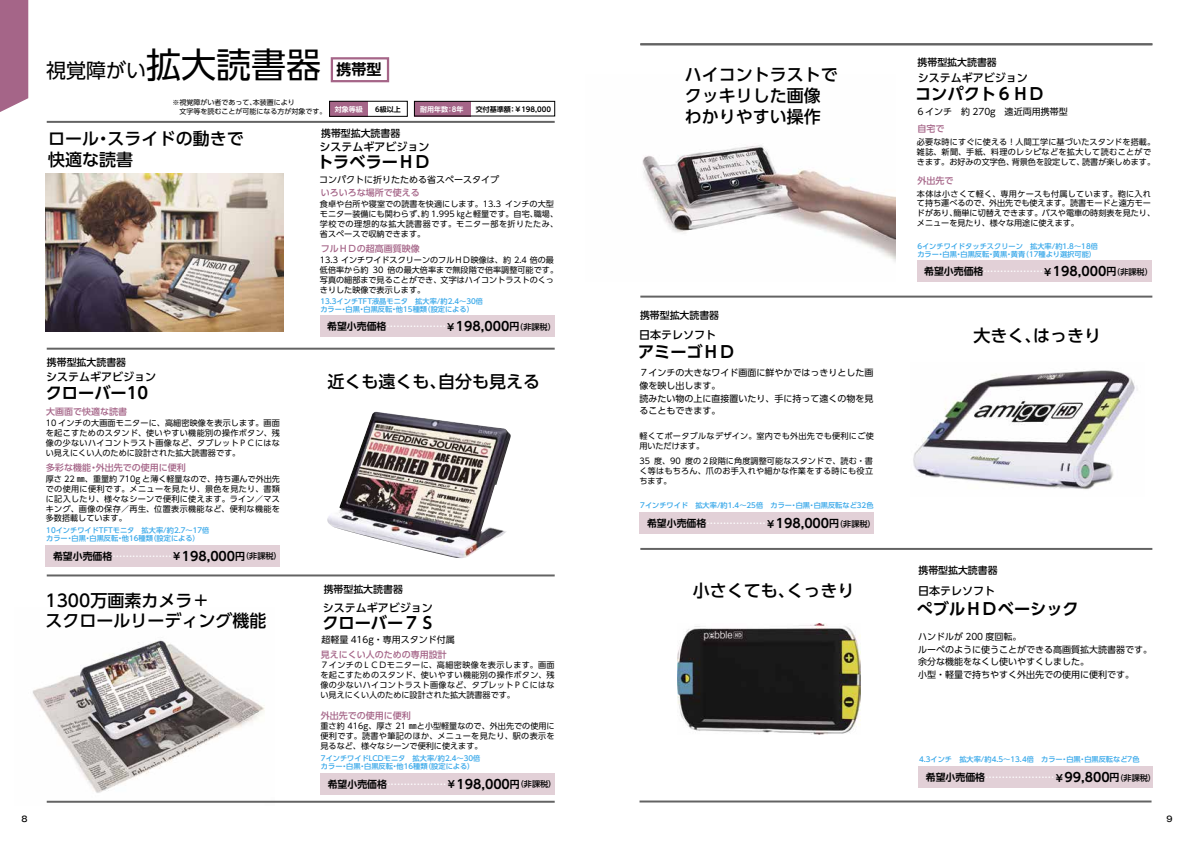
<style>
.page{position:relative;width:1191px;height:842px;background:#fff}
.page>*{position:absolute;margin:0;border:0;box-sizing:border-box;transform-origin:0 0}
.t1{font:20px "UD Shin Go Pro";color:#000}
.t2{font:500 17px/21px "UD Shin Go Pro";color:#000}
.t3{font:700 16.2px "UD Shin Go Pro De";color:#000}
.t4{font:700 15px "UD Shin Go Pro De";color:#000}
.t5{font:500 11px "UD Shin Go Pro";color:#000}
.t6{font:700 9.9px "UD Shin Go Pro De";color:#000}
.t7{font:500 9.9px "UD Shin Go Pro";color:#000}
.t8{font:9px/12.6px "UD Shin Go Pro";color:#000}
.t9{font:500 9px "UD Shin Go Pro";color:#a56588}
.t10{font:8.1px/9.9px "UD Shin Go Pro";letter-spacing:.005em;color:#000;text-align:justify}
.t11{font:8.1px/9.9px "UD Shin Go Pro";letter-spacing:.04em;color:#000}
.t12{font:500 8px "Gothic MB101 Pro";color:#000}
.t13{font:500 7.2px/8px "UD Shin Go Pro";color:#36a7e9}
.t14{font:7px/9px "UD Shin Go Pro";color:#000}
.t15{font:700 7px "UD Shin Go Pro De";color:#000}
.t16{font:700 7px "UD Shin Go Pro De";color:#fff}
.s1{font-size:35px}
.s2{font-family:"UD Shin Go Pro";font-weight:500;color:#fff}
.s3{font-size:12.6px}
.s4{font-family:"UD Shin Go Pro";font-weight:500;font-size:8.1px}
</style>
<div class="page">
<img style="left:642px;top:145px;width:254px;height:117px">
<div style="left:0;top:0;width:28px;height:112px;background:#a56588"></div>
<hr style="left:640px;top:43px;width:512px;height:2px;background:#636363">
<hr style="left:640px;top:296px;width:512px;height:2px;background:#636363">
<hr style="left:640px;top:548px;width:512px;height:2px;background:#636363">
<hr style="left:639px;top:800px;width:512px;height:2px;background:#636363">
<img style="left:46px;top:173px;width:237px;height:159px">
<img style="left:327px;top:412px;width:184px;height:146px">
<img style="left:32px;top:640px;width:243px;height:163px">
<img style="left:913px;top:370px;width:222px;height:120px">
<img style="left:677px;top:623px;width:183px;height:111px">
<div style="left:414px;top:101px;width:57px;height:15px;background:#a56588"></div>
<hr style="left:47px;top:121px;width:508px;height:2px;background:#636363">
<hr style="left:47px;top:348px;width:508px;height:2px;background:#636363">
<hr style="left:47px;top:574px;width:508px;height:2px;background:#636363">
<hr style="left:47px;top:801px;width:508px;height:2px;background:#636363">
<div style="left:414px;top:101px;width:141px;height:15px;border:1px solid #000"></div>
<div style="left:329px;top:101px;width:39px;height:15px;background:#a56588"></div>
<div style="left:329px;top:101px;width:78px;height:16px;border:1px solid #000"></div>
<div style="left:331px;top:57px;width:58px;height:25px;border:2px solid #a56588"></div>
<div style="left:320px;top:316px;width:234px;height:21px;background:#e2d0d7"></div>
<div style="left:917px;top:261px;width:234px;height:21px;background:#e2d0d7"></div>
<div style="left:639px;top:513px;width:235px;height:21px;background:#e2d0d7"></div>
<div style="left:46px;top:545px;width:234px;height:21px;background:#e2d0d7"></div>
<div style="left:321px;top:773px;width:233px;height:21px;background:#e2d0d7"></div>
<div style="left:918px;top:767px;width:234px;height:21px;background:#e2d0d7"></div>
<h1 class="t1" style="left:46px;top:54px;width:276px">視覚障がい<span class="s1">拡大読書器</span></h1>
<h3 class="t4" style="left:337px;top:57px;width:46px">携帯型</h3>
<p class="t14" style="left:172px;top:98px;width:192px">※視覚障がい者であって、本装置により<br>　文字等を読むことが可能になる方が対象です。 <sup>対象等級</sup></p>
<p class="t15" style="left:375px;top:104px;width:27px">6級以上</p>
<p class="t16" style="left:420px;top:103px;width:45px">耐用年数：8年</p>
<p class="t15" style="left:476px;top:103px;width:77px">交付基準額：￥198,000</p>
<p class="t7" style="left:321px;top:125px;width:81px">携帯型拡大読書器</p>
<h2 class="t2" style="left:48px;top:128px;width:197px">ロール・スライドの動きで快適な読書</h2>
<h3 class="t5" style="left:319px;top:138px;width:111px">システムギアビジョン</h3>
<h3 class="t3" style="left:317px;top:148px;width:115px">トラベラーＨＤ</h3>
<p class="t8" style="left:319px;top:173px;width:181px">コンパクトに折りたためる省スペースタイプ</p>
<p class="t10" style="left:320px;top:199px;width:240px;text-align:left">食卓や台所や寝室での読書を快適にします。13.3 インチの大型モニター装備にも関わらず、約 1.995 ㎏と軽量です。自宅、職場、学校での理想的な拡大読書器です。モニター部を折りたたみ、省スペースで収納できます。</p>
<p class="t9" style="left:321px;top:242px;width:100px">フルＨＤの超高画質映像</p>
<p class="t9" style="left:321px;top:185px;width:100px">いろいろな場所で使える</p>
<p class="t10" style="left:320px;top:255px;width:240px;text-align:left">13.3 インチワイドスクリーンのフルＨＤ映像は、約 2.4 倍の最低倍率から約 30 倍の最大倍率まで無段階で倍率調整可能です。写真の細部まで見ることができ、文字はハイコントラストのくっきりした映像で表示します。</p>
<p class="t13" style="left:320px;top:297px;width:171px">13.3インチTFT液晶モニタ　拡大率/約2.4～30倍　カラー・白黒・白黒反転・他15種類（設定による）</p>
<p class="t7" style="left:47px;top:354px;width:81px">携帯型拡大読書器</p>
<p class="t9" style="left:46px;top:404px;width:82px">大画面で快適な読書</p>
<h3 class="t5" style="left:46px;top:368px;width:111px">システムギアビジョン</h3>
<h3 class="t3" style="left:46px;top:380px;width:104px">クローバー10</h3>
<p class="t10" style="left:46px;top:418px;width:236px">10 インチの大画面モニターに、高細密映像を表示します。画面を起こすためのスタンド、使いやすい機能別の操作ボタン、残像の少ないハイコントラスト画像など、タブレットＰＣにはない見えにくい人のために設計された拡大読書器です。</p>
<p class="t9" style="left:46px;top:460px;width:141px">多彩な機能・外出先での使用に便利</p>
<p class="t10" style="left:46px;top:474px;width:236px">厚さ 22 ㎜、重量約 710g と薄く軽量なので、持ち運んで外出先での使用に便利です。メニューを見たり、景色を見たり、書類に記入したり、様々なシーンで便利に使えます。ライン／マスキング、画像の保存／再生、位置表示機能など、便利な機能を多数搭載しています。</p>
<p class="t13" style="left:46px;top:526px;width:172px">10インチワイドTFTモニタ　拡大率/約2.7～17倍　カラー・白黒・白黒反転・他16種類（設定による）</p>
<p class="t6" style="left:53px;top:548px;width:230px">希望小売価格<span class="s2">………………</span>￥<span class="s3">198,000</span>円<span class="s4">（非課税）</span></p>
<h2 class="t2" style="left:45px;top:590px;width:222px;line-height:20px">1300万画素カメラ＋<br>スクロールリーディング機能</h2>
<p class="t6" style="left:327px;top:318px;width:230px">希望小売価格<span class="s2">………………</span>￥<span class="s3">198,000</span>円<span class="s4">（非課税）</span></p>
<h2 class="t2" style="left:327px;top:371px;width:214px">近くも遠くも、自分も見える</h2>
<p class="t7" style="left:324px;top:582px;width:81px">携帯型拡大読書器</p>
<h3 class="t5" style="left:323px;top:599px;width:111px">システムギアビジョン</h3>
<h3 class="t3" style="left:322px;top:610px;width:115px">クローバー７Ｓ</h3>
<p class="t8" style="left:321px;top:633px;width:135px">超軽量 416g・専用スタンド付属</p>
<p class="t10" style="left:320px;top:660px;width:236px">７インチのＬＣＤモニターに、高細密映像を表示します。画面を起こすためのスタンド、使いやすい機能別の操作ボタン、残像の少ないハイコントラスト画像など、タブレットＰＣにはない見えにくい人のために設計された拡大読書器です。</p>
<p class="t9" style="left:321px;top:708px;width:91px">外出先での使用に便利</p>
<p class="t13" style="left:321px;top:754px;width:168px">7インチワイドLCDモニタ　拡大率/約2.4～30倍　カラー・白黒・白黒反転・他16種類（設定による）</p>
<p class="t9" style="left:321px;top:647px;width:127px">見えにくい人のための専用設計</p>
<p class="t10" style="left:320px;top:721px;width:236px">重さ約 416g、厚さ 21 ㎜と小型軽量なので、外出先での使用に便利です。読書や筆記のほか、メニューを見たり、駅の表示を見るなど、様々なシーンで便利に使えます。</p>
<p class="t6" style="left:328px;top:776px;width:230px">希望小売価格<span class="s2">………………</span>￥<span class="s3">198,000</span>円<span class="s4">（非課税）</span></p>
<h2 class="t2" style="left:685px;top:63px;width:154px">ハイコントラストでクッキリした画像わかりやすい操作</h2>
<p class="t7" style="left:640px;top:307px;width:81px">携帯型拡大読書器</p>
<h3 class="t3" style="left:638px;top:338px;width:99px">アミーゴＨＤ</h3>
<h3 class="t5" style="left:639px;top:326px;width:78px">日本テレソフト</h3>
<p class="t8" style="left:639px;top:366px;width:235px">７インチの大きなワイド画面に鮮やかではっきりとした画像を映し出します。<br>読みたい物の上に直接置いたり、手に持って遠くの物を見ることもできます。</p>
<p class="t11" style="left:639px;top:430px;width:236px">軽くてポータブルなデザイン。室内でも外出先でも便利にご使用いただけます。</p>
<p class="t10" style="left:639px;top:456px;width:235px">35 度、90 度の２段階に角度調整可能なスタンドで、読む・書く等はもちろん、爪のお手入れや細かな作業をする時にも役立ちます。</p>
<p class="t13" style="left:640px;top:501px;width:235px">7インチワイド　拡大率/約1.4～25倍　カラー・白黒・白黒反転など32色</p>
<p class="t6" style="left:647px;top:516px;width:230px">希望小売価格<span class="s2">………………</span>￥<span class="s3">198,000</span>円<span class="s4">（非課税）</span></p>
<h2 class="t2" style="left:693px;top:580px;width:163px">小さくても、くっきり</h2>
<p class="t7" style="left:917px;top:54px;width:81px">携帯型拡大読書器</p>
<h3 class="t5" style="left:917px;top:69px;width:112px">システムギアビジョン</h3>
<h3 class="t3" style="left:915px;top:80px;width:131px">コンパクト６ＨＤ</h3>
<p class="t8" style="left:916px;top:105px;width:153px">６インチ　約 270g　遠近両用携帯型</p>
<p class="t10" style="left:917px;top:137px;width:240px;text-align:left">必要な時にすぐに使える！人間工学に基づいたスタンドを搭載。雑誌、新聞、手紙、料理のレシピなどを拡大して読むことができます。お好みの文字色、背景色を設定して、読書が楽しめます。</p>
<p class="t9" style="left:917px;top:173px;width:37px">外出先で</p>
<p class="t9" style="left:917px;top:121px;width:28px">自宅で</p>
<p class="t10" style="left:917px;top:188px;width:240px;text-align:left">本体は小さくて軽く、専用ケースも付属しています。鞄に入れて持ち運べるので、外出先でも使えます。読書モードと遠方モードがあり、簡単に切替えできます。バスや電車の時刻表を見たり、メニューを見たり、様々な用途に使えます。</p>
<p class="t13" style="left:917px;top:242px;width:189px">6インチワイドタッチスクリーン　拡大率/約1.8～18倍　カラー・白黒・白黒反転・黄黒・黄青（17種より選択可能）</p>
<p class="t6" style="left:924px;top:264px;width:230px">希望小売価格<span class="s2">………………</span>￥<span class="s3">198,000</span>円<span class="s4">（非課税）</span></p>
<h2 class="t2" style="left:973px;top:324px;width:129px">大きく、はっきり</h2>
<p class="t7" style="left:918px;top:562px;width:81px">携帯型拡大読書器</p>
<h3 class="t3" style="left:916px;top:596px;width:164px">ぺブルＨＤベーシック</h3>
<h3 class="t5" style="left:918px;top:582px;width:78px">日本テレソフト</h3>
<p class="t8" style="left:918px;top:630px;width:235px">ハンドルが 200 度回転。<br>ルーペのように使うことができる高画質拡大読書器です。余分な機能をなくし使いやすくしました。<br>小型・軽量で持ちやすく外出先での使用に便利です。</p>
<p class="t13" style="left:919px;top:755px;width:222px">4.3インチ　拡大率/約4.5～13.4倍　カラー・白黒・白黒反転など7色</p>
<p class="t6" style="left:925px;top:770px;width:232px">希望小売価格<span class="s2">…………………</span>￥<span class="s3">99,800</span>円<span class="s4">（非課税）</span></p>
<p class="t12" style="left:22px;top:812px;width:8px">8</p>
<p class="t12" style="left:1166px;top:812px;width:8px">9</p>
</div>
